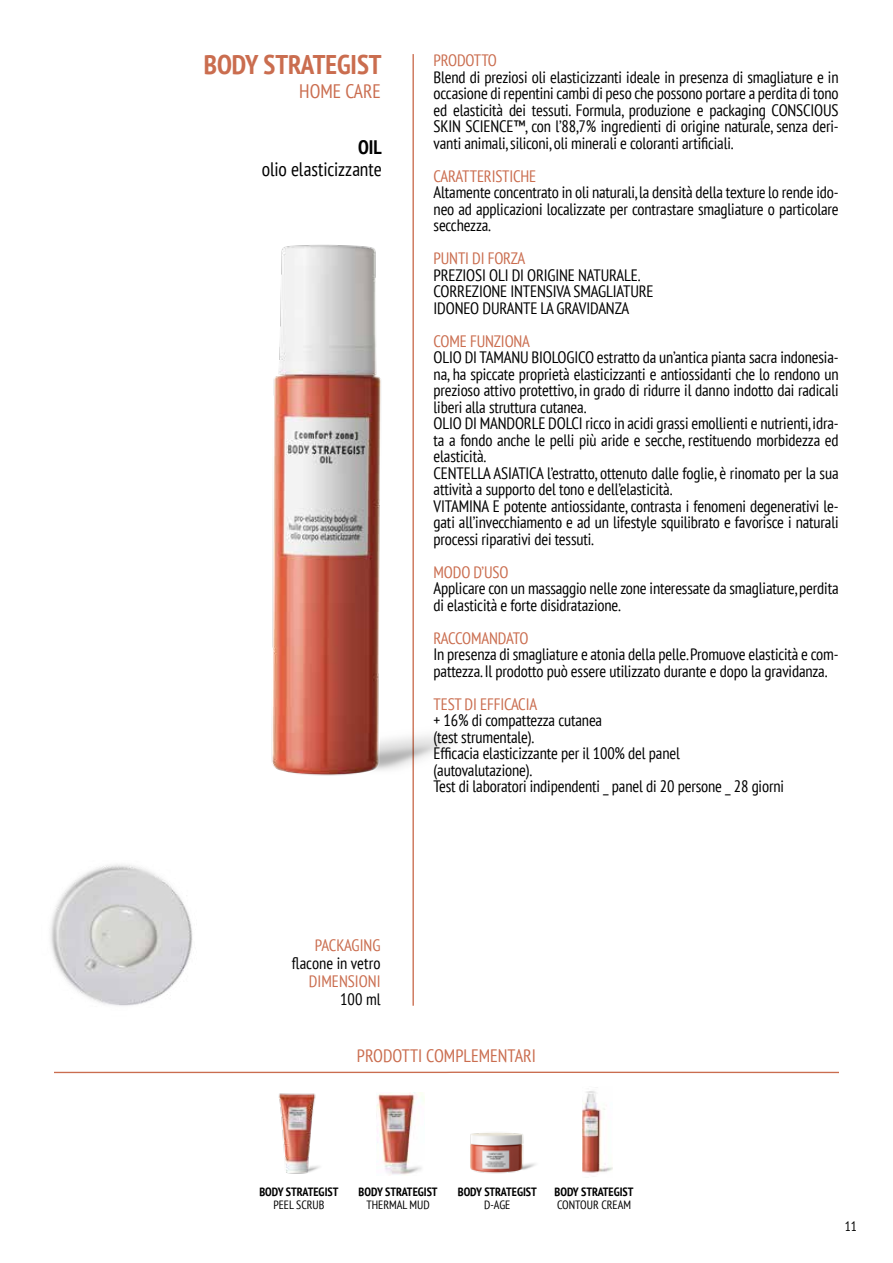
<style>
.page{position:relative;width:893px;height:1263px;background:#fff}
.page>*{position:absolute;margin:0;border:0;box-sizing:border-box;transform-origin:0 0}
.t1{font:700 condensed 27px "PT Sans";color:#ca6d4f}
.t2{font:condensed 19.5px "PT Sans";letter-spacing:-.005em;color:#000}
.t3{font:condensed 19.5px "PT Sans";color:#ca6d4f}
.t4{font:700 condensed 19.5px "PT Sans";color:#000}
.t5{font:condensed 18px "PT Sans";color:#ca6d4f}
.t6{font:condensed 16.5px/16.5px "PT Sans";letter-spacing:-.01em;color:#000}
.t7{font:condensed 16.5px "PT Sans";letter-spacing:-.01em;color:#ca6d4f}
.t8{font:condensed 16.5px "PT Sans";letter-spacing:-.03em;color:#ca6d4f}
.t9{font:condensed 13.5px "PT Sans";color:#000}
.t10{font:700 condensed 12px "PT Sans";color:#000}
.t11{font:condensed 12px "PT Sans";color:#000}
</style>
<div class="page">
<svg style="left:54px;top:1071px;width:785px;height:3px"></svg>
<hr style="left:412px;top:54px;width:2px;height:952px;background:#ca6d4f">
<img style="left:271px;top:216px;width:180px;height:595px">
<img style="left:50px;top:864px;width:143px;height:142px">
<img style="left:278px;top:1093px;width:42px;height:81px">
<img style="left:470px;top:1132px;width:66px;height:42px">
<img style="left:582px;top:1091px;width:30px;height:82px">
<img style="left:377px;top:1093px;width:47px;height:82px">
<h1 class="t1" style="left:204px;top:47px;width:179px">BODY STRATEGIST</h1>
<p class="t3" style="left:299px;top:79px;width:83px">HOME CARE</p>
<p class="t4" style="left:358px;top:134px;width:25px">OIL</p>
<p class="t2" style="left:262px;top:157px;width:122px">olio elasticizzante</p>
<p class="t7" style="left:434px;top:50px;width:65px">PRODOTTO</p>
<p class="t6" style="left:434px;top:68px;width:407px;text-align:justify">Blend di preziosi oli elasticizzanti ideale in presenza di smagliature e in occasione di repentini cambi di peso che possono portare a perdita di tono ed elasticità dei tessuti. Formula, produzione e packaging CONSCIOUS SKIN SCIENCE™, con l’88,7% ingredienti di origine naturale, senza deri&shy;vanti animali, siliconi, oli minerali e coloranti artificiali.</p>
<p class="t7" style="left:434px;top:165px;width:104px">CARATTERISTICHE</p>
<p class="t6" style="left:434px;top:184px;width:407px;text-align:justify">Altamente concentrato in oli naturali, la densità della texture lo rende ido&shy;neo ad applicazioni localizzate per contrastare smagliature o particolare secchezza.</p>
<p class="t7" style="left:434px;top:248px;width:93px">PUNTI DI FORZA</p>
<p class="t6" style="left:434px;top:266px;width:222px">PREZIOSI OLI DI ORIGINE NATURALE.<br>CORREZIONE INTENSIVA SMAGLIATURE<br>IDONEO DURANTE LA GRAVIDANZA</p>
<p class="t7" style="left:434px;top:330px;width:98px">COME FUNZIONA</p>
<p class="t6" style="left:434px;top:349px;width:407px">OLIO DI TAMANU BIOLOGICO estratto da un’antica pianta sacra indonesia&shy;na, ha spiccate proprietà elasticizzanti e antiossidanti che lo rendono un prezioso attivo protettivo, in grado di ridurre il danno indotto dai radicali liberi alla struttura cutanea.<br>OLIO DI MANDORLE DOLCI ricco in acidi grassi emollienti e nutrienti, idra&shy;ta a fondo anche le pelli più aride e secche, restituendo morbidezza ed elasticità.<br>CENTELLA ASIATICA l’estratto, ottenuto dalle foglie, è rinomato per la sua attività a supporto del tono e dell’elasticità.<br>VITAMINA E potente antiossidante, contrasta i fenomeni degenerativi le&shy;gati all’invecchiamento e ad un lifestyle squilibrato e favorisce i naturali processi riparativi dei tessuti.</p>
<p class="t7" style="left:434px;top:561px;width:76px">MODO D’USO</p>
<p class="t6" style="left:434px;top:580px;width:407px">Applicare con un massaggio nelle zone interessate da smagliature, perdita di elasticità e forte disidratazione.</p>
<p class="t8" style="left:434px;top:627px;width:96px">RACCOMANDATO</p>
<p class="t6" style="left:434px;top:646px;width:407px">In presenza di smagliature e atonia della pelle. Promuove elasticità e com&shy;pattezza. Il prodotto può essere utilizzato durante e dopo la gravidanza.</p>
<p class="t7" style="left:434px;top:693px;width:105px">TEST DI EFFICACIA</p>
<p class="t6" style="left:434px;top:712px;width:352px">+ 16% di compattezza cutanea<br>(test strumentale).<br>Efficacia elasticizzante per il 100% del panel<br>(autovalutazione).<br>Test di laboratori indipendenti _ panel di 20 persone _ 28 giorni</p>
<p class="t7" style="left:315px;top:935px;width:67px">PACKAGING</p>
<p class="t6" style="left:292px;top:955px;width:90px">flacone in vetro</p>
<p class="t7" style="left:309px;top:971px;width:73px">DIMENSIONI</p>
<p class="t6" style="left:340px;top:991px;width:42px">100 ml</p>
<p class="t5" style="left:357px;top:1043px;width:181px">PRODOTTI COMPLEMENTARI</p>
<p class="t10" style="left:259px;top:1184px;width:81px">BODY STRATEGIST</p>
<p class="t11" style="left:273px;top:1197px;width:53px">PEEL SCRUB</p>
<p class="t10" style="left:359px;top:1184px;width:81px">BODY STRATEGIST</p>
<p class="t11" style="left:366px;top:1197px;width:65px">THERMAL MUD</p>
<p class="t10" style="left:458px;top:1184px;width:81px">BODY STRATEGIST</p>
<p class="t11" style="left:484px;top:1197px;width:28px">D-AGE</p>
<p class="t10" style="left:554px;top:1184px;width:81px">BODY STRATEGIST</p>
<p class="t11" style="left:557px;top:1197px;width:76px">CONTOUR CREAM</p>
<p class="t9" style="left:845px;top:1218px;width:14px">11</p>
</div>
